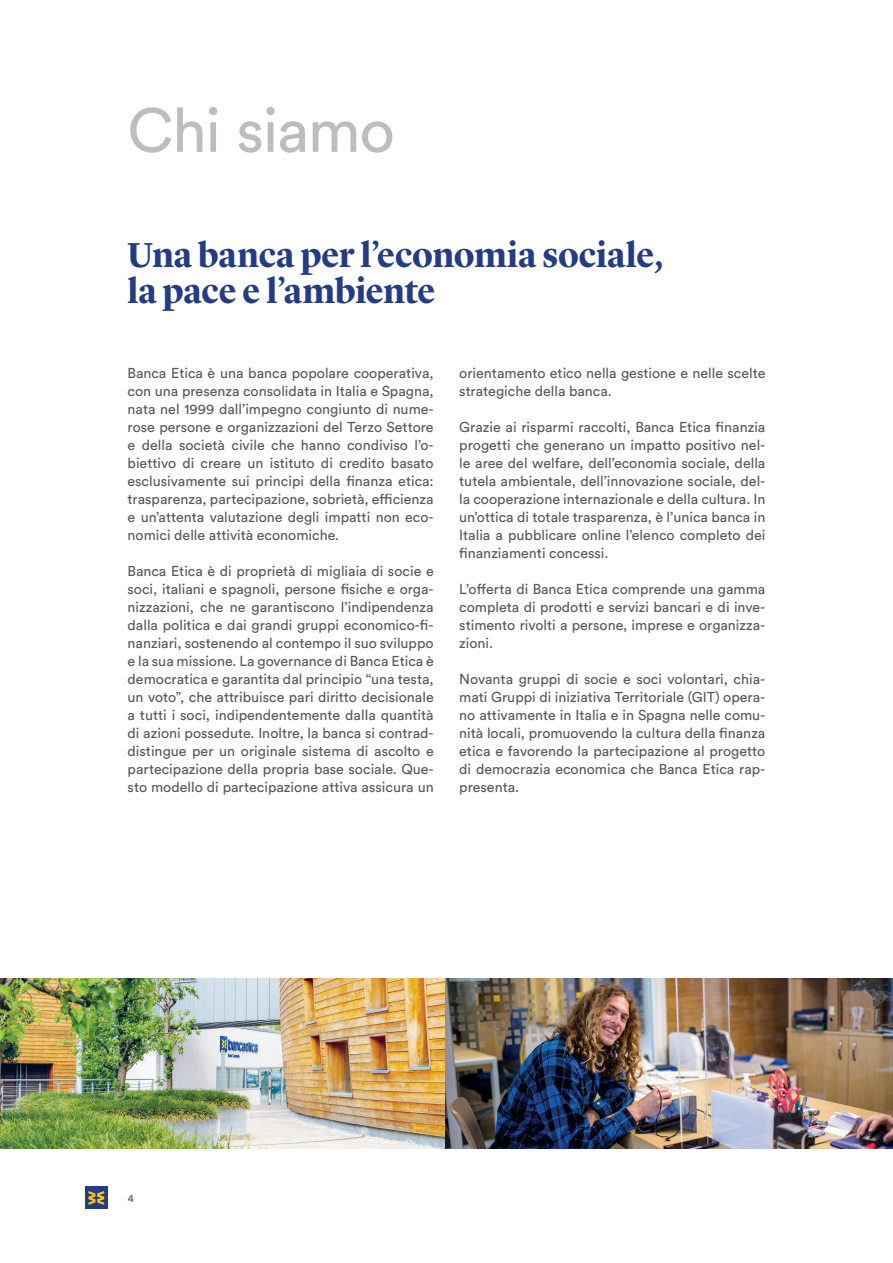
<style>
.page{position:relative;width:893px;height:1263px;background:#fff}
.page>*{position:absolute;margin:0;border:0;box-sizing:border-box;transform-origin:0 0}
.t1{font:61.5px "Circular Std";letter-spacing:-.02em;color:#bcbdc0}
.t2{font:700 36px/36px "Lyon Display";letter-spacing:-.005em;color:#243c83;scale:.96 1}
.t3{font:14.25px/18px "Circular Std";color:#57585a;text-align:justify}
.t4{font:10.5px "Circular Std";color:#57585a}
</style>
<div class="page">
<div style="left:85px;top:1187px;width:23px;height:22px;background:#243c83"></div>
<svg style="left:88px;top:1191px;width:16px;height:14px"></svg>
<img style="left:0;top:978px;width:893px;height:170px">
<h1 class="t1" style="left:128px;top:93px;width:269px">Chi siamo</h1>
<h2 class="t2" style="left:128px;top:233px;width:560px">Una banca per l’economia sociale, la pace e l’ambiente</h2>
<p class="t3" style="left:128px;top:364px;width:308px">Banca Etica è una banca popolare cooperativa, con una presenza consolidata in Italia e Spagna, nata nel 1999 dall’impegno congiunto di nume&shy;rose persone e organizzazioni del Terzo Settore e della società civile che hanno condiviso l’o&shy;biettivo di creare un istituto di credito basato esclusivamente sui principi della finanza etica: trasparenza, partecipazione, sobrietà, efficienza e un’attenta valutazione degli impatti non eco&shy;nomici delle attività economiche.</p>
<p class="t3" style="left:128px;top:562px;width:308px">Banca Etica è di proprietà di migliaia di socie e soci, italiani e spagnoli, persone fisiche e orga&shy;nizzazioni, che ne garantiscono l’indipendenza dalla politica e dai grandi gruppi economico-fi&shy;nanziari, sostenendo al contempo il suo sviluppo e la sua missione. La governance di Banca Etica è democratica e garantita dal principio “una testa, un voto”, che attribuisce pari diritto decisionale a tutti i soci, indipendentemente dalla quantità di azioni possedute. Inoltre, la banca si contrad&shy;distingue per un originale sistema di ascolto e partecipazione della propria base sociale. Que&shy;sto modello di partecipazione attiva assicura un</p>
<p class="t3" style="left:459px;top:364px;width:308px">orientamento etico nella gestione e nelle scelte strategiche della banca.</p>
<p class="t3" style="left:459px;top:418px;width:308px">Grazie ai risparmi raccolti, Banca Etica finanzia progetti che generano un impatto positivo nel&shy;le aree del welfare, dell’economia sociale, della tutela ambientale, dell’innovazione sociale, del&shy;la cooperazione internazionale e della cultura. In un’ottica di totale trasparenza, è l’unica banca in Italia a pubblicare online l’elenco completo dei finanziamenti concessi.</p>
<p class="t3" style="left:459px;top:580px;width:308px">L’offerta di Banca Etica comprende una gamma completa di prodotti e servizi bancari e di inve&shy;stimento rivolti a persone, imprese e organizza&shy;zioni.</p>
<p class="t3" style="left:459px;top:670px;width:308px">Novanta gruppi di socie e soci volontari, chia&shy;mati Gruppi di iniziativa Territoriale (GIT) opera&shy;no attivamente in Italia e in Spagna nelle comu&shy;nità locali, promuovendo la cultura della finanza etica e favorendo la partecipazione al progetto di democrazia economica che Banca Etica rap&shy;presenta.</p>
<p class="t4" style="left:128px;top:1192px;width:8px">4</p>
</div>
